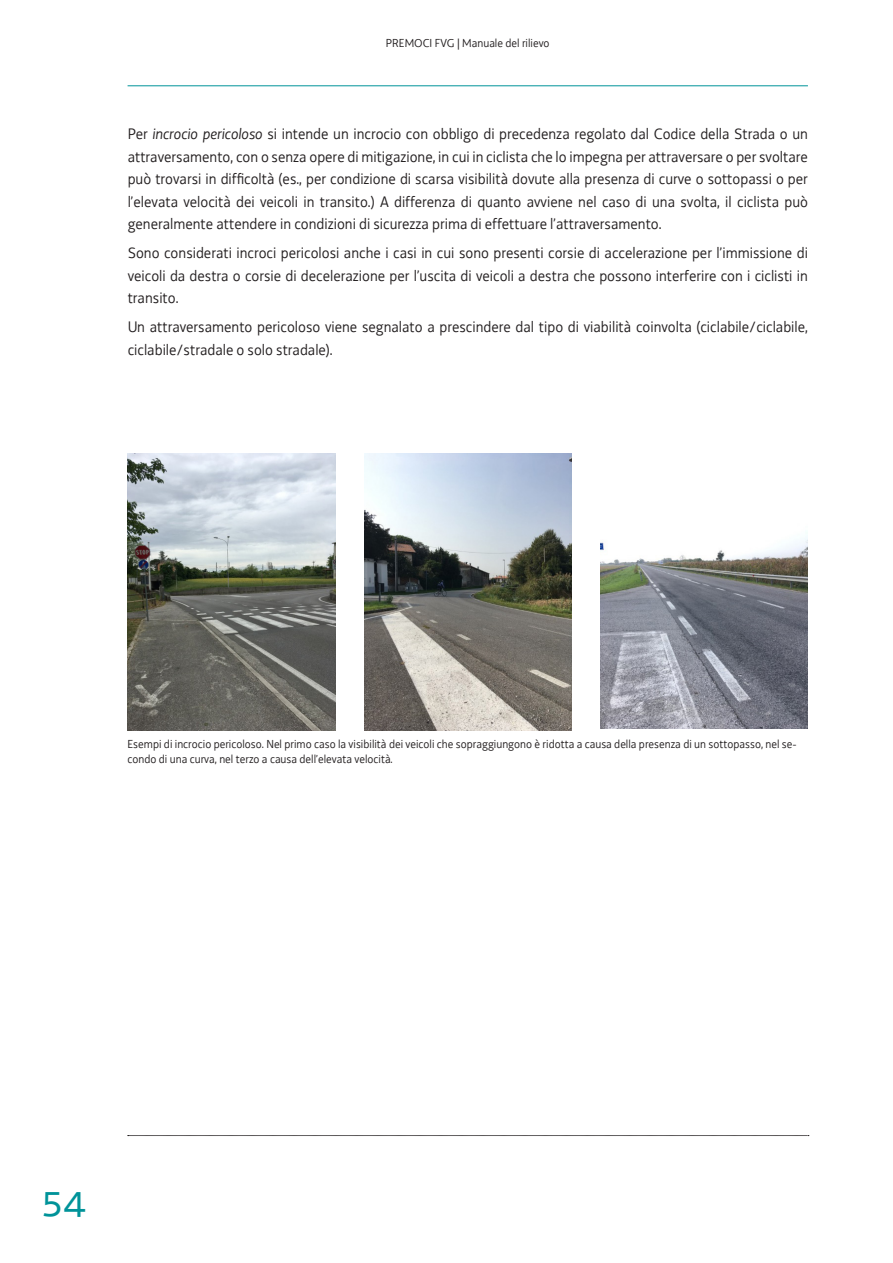
<style>
.page{position:relative;width:893px;height:1263px;background:#fff}
.page>*{position:absolute;margin:0;border:0;box-sizing:border-box;transform-origin:0 0}
.t1{font:45px "Decima WE";color:#009399}
.PARAGRAFO{font:15.75px/22.5px "Decima WE";color:#231f20;text-align:justify}
.Didascalie_immagini{font:12px/14.4px "Decima WE";color:#231f20}
.s1{font-style:italic}
</style>
<div class="page">
<svg style="left:128px;top:1135px;width:681px;height:1px"></svg>
<hr style="left:128px;top:86px;width:680px;height:1px;background:#009399">
<img style="left:128px;top:453px;width:208px;height:278px">
<img style="left:364px;top:454px;width:207px;height:276px">
<img style="left:601px;top:535px;width:207px;height:194px">
<p class="Didascalie_immagini" style="left:386px;top:36px;width:165px">PREMOCI FVG | Manuale del rilievo</p>
<p class="PARAGRAFO" style="left:128px;top:123px;width:682px">Per <span class="s1">incrocio pericoloso</span> si intende un incrocio con obbligo di precedenza regolato dal Codice della Strada o un attraversamento, con o senza opere di mitigazione, in cui in ciclista che lo impegna per attraversare o per svoltare può trovarsi in difficoltà (es., per condizione di scarsa visibilità dovute alla presenza di curve o sottopassi o per l’elevata velocità dei veicoli in transito.) A differenza di quanto avviene nel caso di una svolta, il ciclista può generalmente attendere in condizioni di sicurezza prima di effettuare l’attraversamento.</p>
<p class="PARAGRAFO" style="left:128px;top:242px;width:682px">Sono considerati incroci pericolosi anche i casi in cui sono presenti corsie di accelerazione per l’immissione di veicoli da destra o corsie di decelerazione per l’uscita di veicoli a destra che possono interferire con i ciclisti in transito.</p>
<p class="PARAGRAFO" style="left:128px;top:316px;width:682px">Un attraversamento pericoloso viene segnalato a prescindere dal tipo di viabilità coinvolta (ciclabile/ciclabile, ciclabile/stradale o solo stradale).</p>
<p class="Didascalie_immagini" style="left:128px;top:737px;width:671px">Esempi di incrocio pericoloso. Nel primo caso la visibilità dei veicoli che sopraggiungono è ridotta a causa della presenza di un sottopasso, nel se&shy;condo di una curva, nel terzo a causa dell’elevata velocità.</p>
<h1 class="t1" style="left:41px;top:1175px;width:46px">54</h1>
</div>
